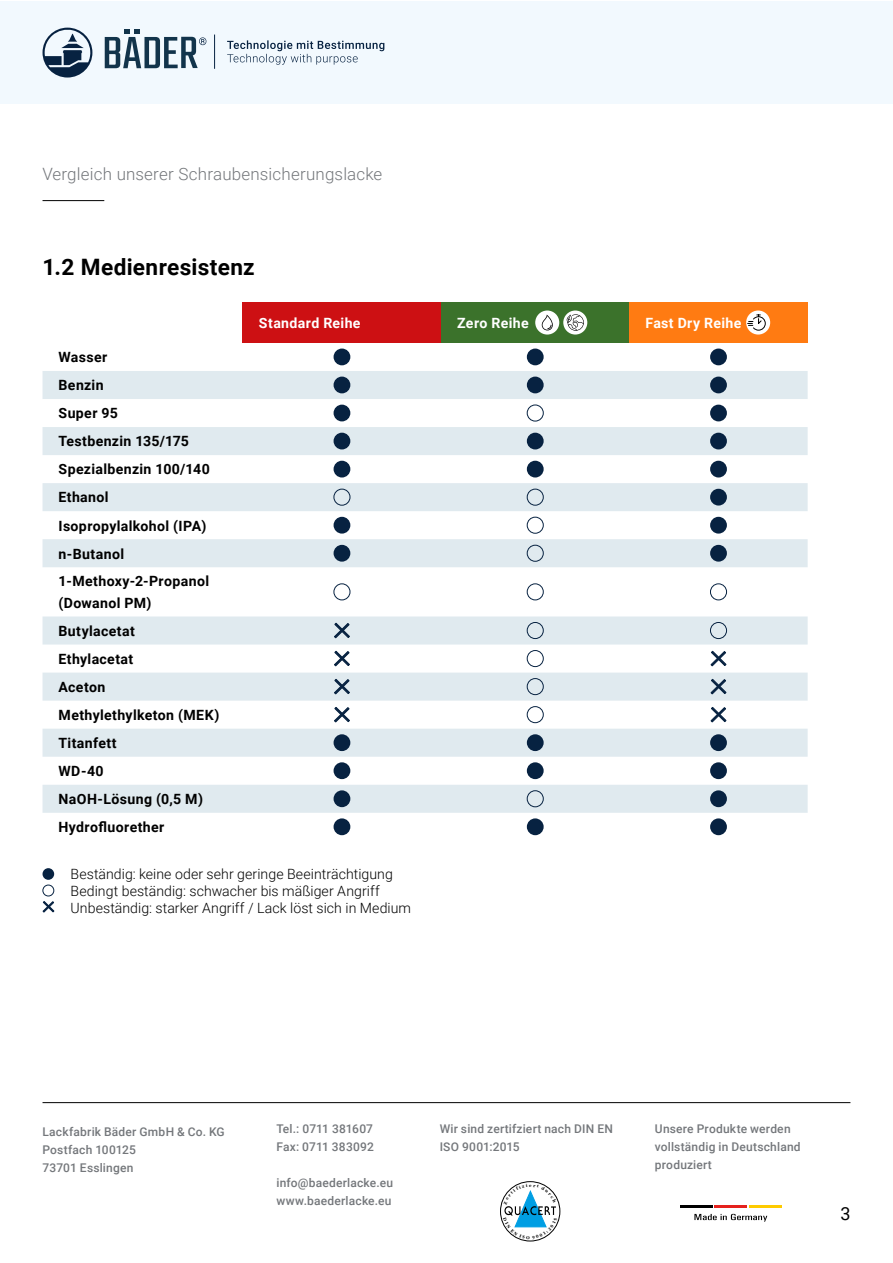
<style>
.page{position:relative;width:893px;height:1263px;background:#fff}
.page>*{position:absolute;margin:0;border:0;box-sizing:border-box;transform-origin:0 0}
.Überschrift{font:700 22.65px "Roboto";letter-spacing:.015em;color:#000}
.t1{font:18px "Roboto";color:#000}
.Unterüberschrift{font:300 16.95px "Roboto";letter-spacing:.01em;color:#74777b}
.Fließtext{font:700 14.1px/22.6px "Roboto";letter-spacing:.025em;color:#000}
.Fließtext-2{font:300 14.1px "Roboto";letter-spacing:.005em;color:#000}
.Fließtext-3{font:700 14.1px "Roboto";letter-spacing:.025em;color:#fff}
.t2{font:500 12px/18px "Roboto";letter-spacing:.015em;color:#74777b}
</style>
<div class="page">
<svg style="left:694px;top:1214px;width:73px;height:8px"></svg>
<hr style="left:680px;top:1205px;width:32px;height:3px;background:#000">
<hr style="left:715px;top:1205px;width:32px;height:3px;background:#e5211d">
<hr style="left:749px;top:1205px;width:33px;height:3px;background:#fecb00">
<div style="left:500px;top:1181px;width:60px;height:60px;border:1px solid #000;border-radius:50%"></div>
<hr style="left:43px;top:1102px;width:807px;height:1px;background:#000">
<div style="left:0;top:1px;width:893px;height:103px;background:#f2f9fe"></div>
<svg style="left:227px;top:40px;width:157px;height:25px"></svg>
<svg style="left:105px;top:30px;width:101px;height:38px"></svg>
<svg style="left:43px;top:28px;width:49px;height:50px"></svg>
<hr style="left:214px;top:35px;width:1px;height:34px;background:#072241">
<div style="left:243px;top:303px;width:198px;height:40px;background:#cd1013"></div>
<div style="left:441px;top:303px;width:188px;height:40px;background:#3b722b"></div>
<div style="left:629px;top:303px;width:179px;height:40px;background:#ff7b12"></div>
<svg style="left:43px;top:371px;width:765px;height:442px;fill:#e7eef2"></svg>
<div style="left:334px;top:349px;width:16px;height:16px;background:#072241;border-radius:50%"></div>
<div style="left:527px;top:349px;width:17px;height:16px;background:#072241;border-radius:50%"></div>
<div style="left:710px;top:349px;width:17px;height:16px;background:#072241;border-radius:50%"></div>
<div style="left:334px;top:377px;width:16px;height:16px;background:#072241;border-radius:50%"></div>
<div style="left:527px;top:377px;width:17px;height:16px;background:#072241;border-radius:50%"></div>
<div style="left:710px;top:377px;width:17px;height:16px;background:#072241;border-radius:50%"></div>
<div style="left:334px;top:405px;width:16px;height:16px;background:#072241;border-radius:50%"></div>
<div style="left:527px;top:405px;width:17px;height:16px;border:1px solid #072241;border-radius:50%"></div>
<div style="left:710px;top:405px;width:17px;height:16px;background:#072241;border-radius:50%"></div>
<div style="left:334px;top:433px;width:16px;height:16px;background:#072241;border-radius:50%"></div>
<div style="left:527px;top:433px;width:17px;height:16px;background:#072241;border-radius:50%"></div>
<div style="left:710px;top:433px;width:17px;height:16px;background:#072241;border-radius:50%"></div>
<div style="left:334px;top:461px;width:16px;height:16px;background:#072241;border-radius:50%"></div>
<div style="left:527px;top:461px;width:17px;height:16px;background:#072241;border-radius:50%"></div>
<div style="left:710px;top:461px;width:17px;height:16px;background:#072241;border-radius:50%"></div>
<div style="left:334px;top:489px;width:16px;height:16px;border:1px solid #072241;border-radius:50%"></div>
<div style="left:527px;top:489px;width:17px;height:16px;border:1px solid #072241;border-radius:50%"></div>
<div style="left:710px;top:489px;width:17px;height:16px;background:#072241;border-radius:50%"></div>
<div style="left:334px;top:517px;width:16px;height:17px;background:#072241;border-radius:50%"></div>
<div style="left:527px;top:517px;width:17px;height:17px;border:1px solid #072241;border-radius:50%"></div>
<div style="left:710px;top:517px;width:17px;height:17px;background:#072241;border-radius:50%"></div>
<div style="left:334px;top:545px;width:16px;height:17px;background:#072241;border-radius:50%"></div>
<div style="left:527px;top:545px;width:17px;height:17px;border:1px solid #072241;border-radius:50%"></div>
<div style="left:710px;top:545px;width:17px;height:17px;background:#072241;border-radius:50%"></div>
<div style="left:334px;top:583px;width:16px;height:17px;border:1px solid #072241;border-radius:50%"></div>
<div style="left:527px;top:583px;width:17px;height:17px;border:1px solid #072241;border-radius:50%"></div>
<div style="left:710px;top:583px;width:17px;height:17px;border:1px solid #072241;border-radius:50%"></div>
<svg style="left:333px;top:622px;width:17px;height:17px"></svg>
<div style="left:527px;top:622px;width:17px;height:17px;border:1px solid #072241;border-radius:50%"></div>
<div style="left:710px;top:622px;width:17px;height:17px;border:1px solid #072241;border-radius:50%"></div>
<svg style="left:333px;top:650px;width:17px;height:17px"></svg>
<div style="left:527px;top:650px;width:17px;height:17px;border:1px solid #072241;border-radius:50%"></div>
<svg style="left:710px;top:650px;width:17px;height:17px"></svg>
<svg style="left:333px;top:678px;width:17px;height:17px"></svg>
<div style="left:527px;top:678px;width:17px;height:17px;border:1px solid #072241;border-radius:50%"></div>
<svg style="left:710px;top:678px;width:17px;height:17px"></svg>
<svg style="left:333px;top:706px;width:17px;height:17px"></svg>
<div style="left:527px;top:706px;width:17px;height:17px;border:1px solid #072241;border-radius:50%"></div>
<svg style="left:710px;top:706px;width:17px;height:17px"></svg>
<div style="left:334px;top:734px;width:16px;height:17px;background:#072241;border-radius:50%"></div>
<div style="left:527px;top:734px;width:17px;height:17px;background:#072241;border-radius:50%"></div>
<div style="left:710px;top:734px;width:17px;height:17px;background:#072241;border-radius:50%"></div>
<div style="left:334px;top:762px;width:16px;height:17px;background:#072241;border-radius:50%"></div>
<div style="left:527px;top:762px;width:17px;height:17px;background:#072241;border-radius:50%"></div>
<div style="left:710px;top:762px;width:17px;height:17px;background:#072241;border-radius:50%"></div>
<div style="left:334px;top:790px;width:16px;height:17px;background:#072241;border-radius:50%"></div>
<div style="left:527px;top:790px;width:17px;height:17px;border:1px solid #072241;border-radius:50%"></div>
<div style="left:710px;top:790px;width:17px;height:17px;background:#072241;border-radius:50%"></div>
<div style="left:334px;top:818px;width:16px;height:17px;background:#072241;border-radius:50%"></div>
<div style="left:527px;top:818px;width:17px;height:17px;background:#072241;border-radius:50%"></div>
<div style="left:710px;top:818px;width:17px;height:17px;background:#072241;border-radius:50%"></div>
<div style="left:43px;top:868px;width:11px;height:12px;background:#072241;border-radius:50%"></div>
<div style="left:43px;top:885px;width:11px;height:11px;border:1px solid #072241;border-radius:50%"></div>
<svg style="left:42px;top:901px;width:13px;height:12px"></svg>
<hr style="left:43px;top:200px;width:61px;height:1px;background:#000">
<div style="left:535px;top:310px;width:24px;height:25px;background:#fff;border-radius:50%"></div>
<svg style="left:542px;top:315px;width:11px;height:15px"></svg>
<svg style="left:746px;top:310px;width:24px;height:25px"></svg>
<svg style="left:747px;top:314px;width:19px;height:17px"></svg>
<svg style="left:563px;top:310px;width:24px;height:25px"></svg>
<svg style="left:567px;top:314px;width:17px;height:17px"></svg>
<svg style="left:503px;top:1183px;width:54px;height:56px"></svg>
<p class="Unterüberschrift" style="left:43px;top:162px;width:341px">Vergleich unserer Schraubensicherungslacke</p>
<p class="Überschrift" style="left:43px;top:251px;width:214px">1.2 Medienresistenz</p>
<p class="Fließtext" style="left:59px;top:345px;width:50px">Wasser</p>
<p class="Fließtext" style="left:59px;top:373px;width:47px">Benzin</p>
<p class="Fließtext" style="left:59px;top:401px;width:61px">Super 95</p>
<p class="Fließtext" style="left:59px;top:429px;width:132px">Testbenzin 135/175</p>
<p class="Fließtext" style="left:59px;top:457px;width:153px">Spezialbenzin 100/140</p>
<p class="Fließtext" style="left:59px;top:486px;width:52px">Ethanol</p>
<p class="Fließtext" style="left:59px;top:514px;width:149px">Isopropylalkohol (IPA)</p>
<p class="Fließtext" style="left:59px;top:542px;width:67px">n‑Butanol</p>
<p class="Fließtext" style="left:59px;top:569px;width:152px">1-Methoxy-2-Propanol (Dowanol PM)</p>
<p class="Fließtext" style="left:59px;top:619px;width:78px">Butylacetat</p>
<p class="Fließtext" style="left:59px;top:647px;width:76px">Ethylacetat</p>
<p class="Fließtext" style="left:59px;top:675px;width:48px">Aceton</p>
<p class="Fließtext" style="left:59px;top:703px;width:163px">Methylethylketon (MEK)</p>
<p class="Fließtext" style="left:59px;top:731px;width:60px">Titanfett</p>
<p class="Fließtext" style="left:59px;top:759px;width:47px">WD-40</p>
<p class="Fließtext" style="left:59px;top:787px;width:146px">NaOH-Lösung (0,5 M)</p>
<p class="Fließtext" style="left:59px;top:815px;width:107px">Hydrofluorether</p>
<p class="Fließtext-3" style="left:259px;top:313px;width:103px">Standard Reihe</p>
<p class="Fließtext-3" style="left:457px;top:313px;width:73px">Zero Reihe</p>
<p class="Fließtext-3" style="left:645px;top:313px;width:98px">Fast Dry Reihe</p>
<p class="Fließtext-2" style="left:71px;top:864px;width:324px">Beständig: keine oder sehr geringe Beeinträchtigung</p>
<p class="Fließtext-2" style="left:71px;top:881px;width:311px">Bedingt beständig: schwacher bis mäßiger Angriff</p>
<p class="Fließtext-2" style="left:71px;top:898px;width:342px">Unbeständig: starker Angriff / Lack löst sich in Medium</p>
<p class="t2" style="left:43px;top:1122px;width:184px">Lackfabrik Bäder GmbH &amp; Co. KG<br>Postfach 100125<br>73701 Esslingen</p>
<p class="t2" style="left:440px;top:1119px;width:175px">Wir sind zertifziert nach DIN EN<br>ISO 9001:2015</p>
<p class="t2" style="left:655px;top:1119px;width:147px">Unsere Produkte werden vollständig in Deutschland produziert</p>
<p class="t2" style="left:276px;top:1119px;width:99px">Tel.: 0711 381607<br>Fax: 0711 383092</p>
<p class="t2" style="left:276px;top:1173px;width:118px">info@baederlacke.eu www.baederlacke.eu</p>
<p class="t1" style="left:840px;top:1201px;width:12px">3</p>
</div>
